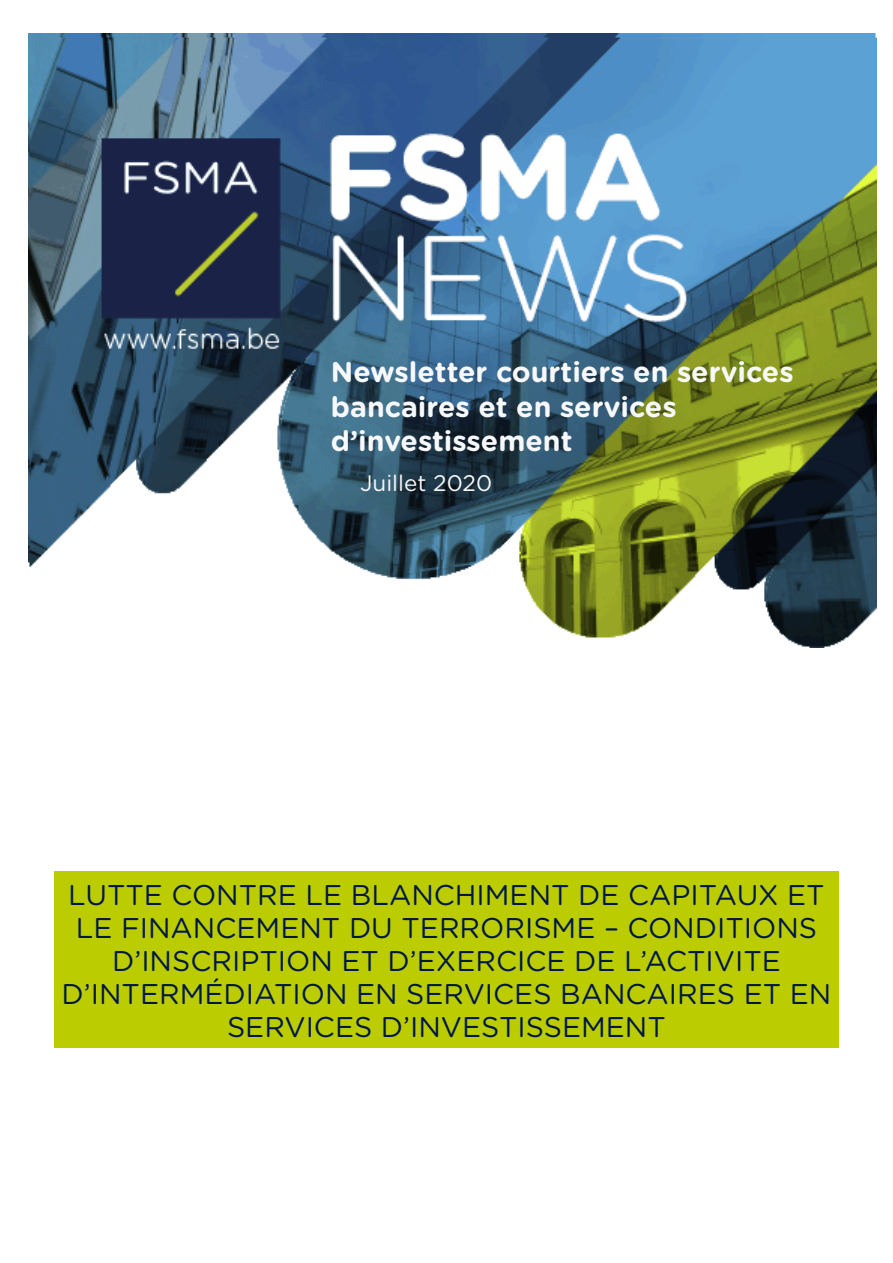
<style>
.page{position:relative;width:893px;height:1263px;background:#fff}
.page>*{position:absolute;margin:0;border:0;box-sizing:border-box;transform-origin:0 0}
.Paragraph_Style_1{font:28.5px/33px "Gotham Rounded";color:#001748;text-align:center}
.t1{font:700 28.5px/34.2px "Gotham Rounded";color:#f7f8f9}
.t2{font:22.5px "Gotham Rounded";color:#f7f8f9}
</style>
<div class="page">
<img style="left:29px;top:34px;width:847px;height:613px">
<div style="left:54px;top:871px;width:785px;height:176px;background:#bc0"></div>
<p class="t1" style="left:331px;top:354px;width:464px">Newsletter courtiers en services bancaires et en services d’investissement</p>
<p class="t2" style="left:360px;top:468px;width:134px">Juillet 2020</p>
<p class="Paragraph_Style_1" style="left:61px;top:877px;width:771px">LUTTE CONTRE LE BLANCHIMENT DE CAPITAUX ET LE FINANCEMENT DU TERRORISME – CONDITIONS D’INSCRIPTION ET D’EXERCICE DE L’ACTIVITE D’INTERMÉDIATION EN SERVICES BANCAIRES ET EN SERVICES D’INVESTISSEMENT</p>
</div>
